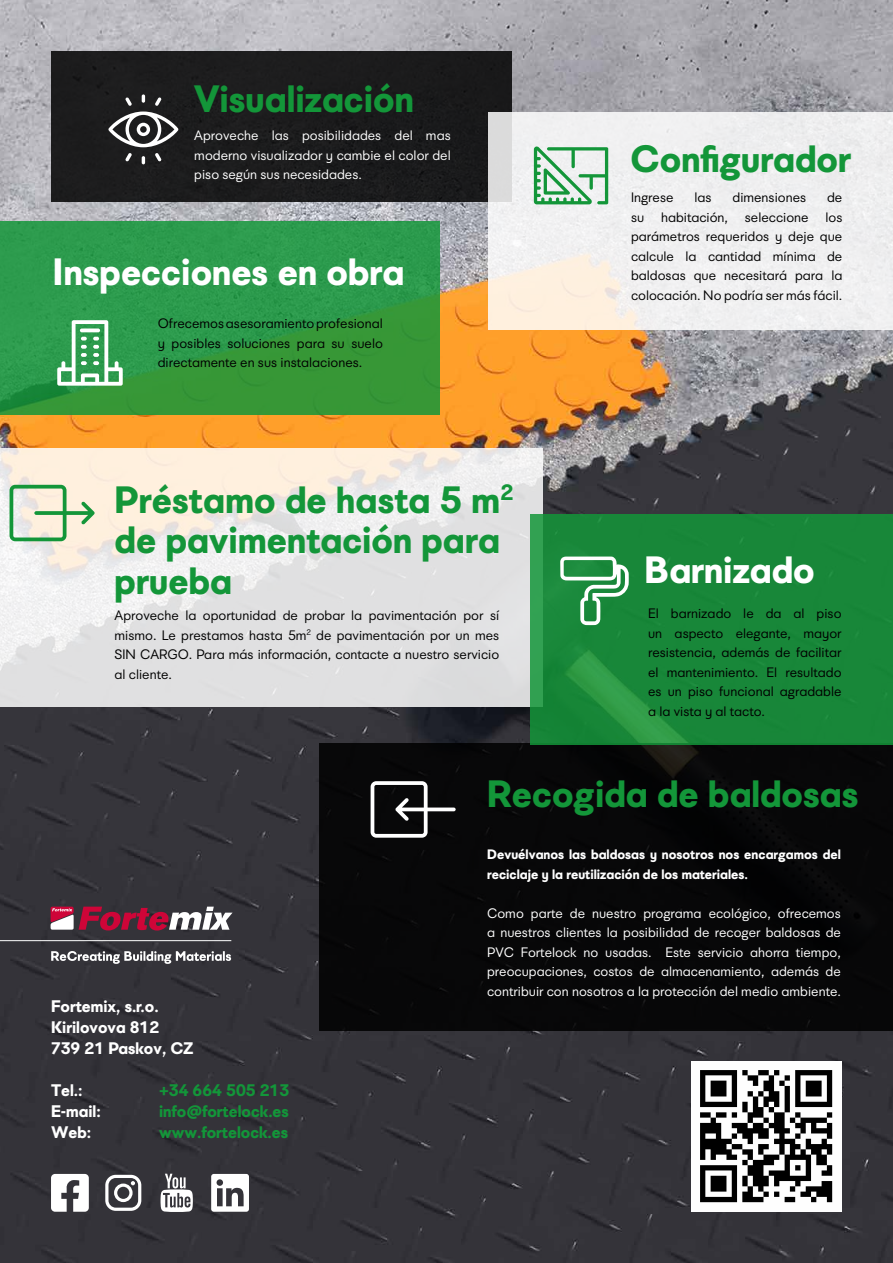
<style>
.page{position:relative;width:893px;height:1263px;background:#fff}
.page>*{position:absolute;margin:0;border:0;box-sizing:border-box;transform-origin:0 0}
.t1{font:700 37.5px/40.5px "UEFA Supercup";color:#139639}
.t2{font:700 37.5px "UEFA Supercup";color:#fff}
.t3{font:700 16.5px/21px "UEFA Supercup";color:#fff}
.t4{font:700 16.5px "UEFA Supercup";color:#139639}
.t5{font:13.5px/19.5px "UEFA Supercup";color:#000;text-align:justify}
.t6{font:13.5px/19.5px "UEFA Supercup";color:#fff;text-align:justify}
.t7{font:700 13.5px/19.5px "UEFA Supercup";color:#fff}
</style>
<div class="page">
<img style="left:0;top:0;width:893px;height:1263px">
<svg style="left:51px;top:907px;width:182px;height:23px"></svg>
<svg style="left:51px;top:951px;width:180px;height:13px"></svg>
<hr style="left:0;top:940px;width:231px;height:1px;background:#fff">
<svg style="left:0;top:221px;width:440px;height:194px;fill:#2e994b"></svg>
<svg style="left:57px;top:320px;width:66px;height:66px"></svg>
<div style="left:51px;top:51px;width:461px;height:151px;background:#1b1b1c"></div>
<svg style="left:108px;top:112px;width:70px;height:35px"></svg>
<svg style="left:142px;top:94px;width:3px;height:9px"></svg>
<svg style="left:155px;top:97px;width:7px;height:9px"></svg>
<svg style="left:125px;top:97px;width:7px;height:9px"></svg>
<svg style="left:142px;top:156px;width:3px;height:8px"></svg>
<svg style="left:125px;top:153px;width:7px;height:9px"></svg>
<svg style="left:155px;top:153px;width:7px;height:9px"></svg>
<svg style="left:0;top:449px;width:543px;height:258px;fill:#e1e1e1"></svg>
<svg style="left:10px;top:485px;width:85px;height:56px"></svg>
<div style="left:320px;top:743px;width:573px;height:287px;background:#070708"></div>
<svg style="left:371px;top:781px;width:85px;height:57px"></svg>
<svg style="left:488px;top:112px;width:405px;height:218px;fill:#f0f0f0"></svg>
<svg style="left:534px;top:146px;width:74px;height:58px"></svg>
<svg style="left:211px;top:1174px;width:38px;height:38px"></svg>
<svg style="left:51px;top:1174px;width:38px;height:38px"></svg>
<svg style="left:161px;top:1174px;width:32px;height:38px"></svg>
<svg style="left:105px;top:1175px;width:36px;height:36px"></svg>
<svg style="left:530px;top:515px;width:363px;height:230px;fill:#188739"></svg>
<svg style="left:560px;top:556px;width:69px;height:69px"></svg>
<img style="left:692px;top:1062px;width:150px;height:150px">
<h1 class="t1" style="left:193px;top:79px;width:222px">Visualización</h1>
<p class="t6" style="left:194px;top:126px;width:258px">Aproveche las posibilidades del mas moderno visualizador y cambie el color del piso según sus necesidades.</p>
<h1 class="t2" style="left:53px;top:248px;width:353px">Inspecciones en obra</h1>
<p class="t5" style="left:158px;top:314px;width:227px">Ofrecemos asesoramiento profesional y posibles soluciones para su suelo directamente en sus instalaciones.</p>
<h1 class="t1" style="left:115px;top:480px;width:400px">Préstamo de hasta 5 m<sup>2 </sup>de pavimentación para prueba</h1>
<p class="t5" style="left:115px;top:606px;width:386px">Aproveche la oportunidad de probar la pavimentación por sí mismo. Le prestamos hasta 5m<sup>2</sup> de pavimentación por un mes SIN CARGO. Para más información, contacte a nuestro servicio al cliente.</p>
<h1 class="t1" style="left:630px;top:138px;width:222px">Configurador</h1>
<p class="t5" style="left:631px;top:188px;width:44px">Ingrese</p>
<p class="t5" style="left:694px;top:188px;width:19px">las</p>
<p class="t5" style="left:732px;top:188px;width:75px">dimensiones</p>
<p class="t5" style="left:631px;top:188px;width:213px;text-indent:196px">de su habitación, seleccione los parámetros requeridos y deje que calcule la cantidad mínima de baldosas que necesitará para la colocación. No podría ser más fácil.</p>
<h1 class="t2" style="left:645px;top:546px;width:172px">Barnizado</h1>
<p class="t5" style="left:648px;top:604px;width:195px">El barnizado le da al piso un aspecto elegante, mayor resistencia, además de facilitar el mantenimiento. El resultado es un piso funcional agradable a la vista y al tacto.</p>
<p class="t3" style="left:51px;top:995px;width:144px">Fortemix, s.r.o.<br>Kirilovova 812<br>739 21 Paskov, CZ</p>
<p class="t3" style="left:51px;top:1079px;width:33px">Tel.:</p>
<p class="t4" style="left:159px;top:1079px;width:132px">+34 664 505 213</p>
<p class="t3" style="left:51px;top:1100px;width:51px">E-mail:</p>
<p class="t4" style="left:159px;top:1100px;width:131px">info@fortelock.es</p>
<p class="t3" style="left:51px;top:1121px;width:42px">Web:</p>
<p class="t4" style="left:159px;top:1121px;width:131px">www.fortelock.es</p>
<h1 class="t1" style="left:487px;top:774px;width:373px">Recogida de baldosas</h1>
<p class="t7" style="left:487px;top:845px;width:355px">Devuélvanos las baldosas y nosotros nos encargamos del reciclaje y la reutilización de los materiales.</p>
<p class="t6" style="left:487px;top:903px;width:355px">Como parte de nuestro programa ecológico, ofrecemos a nuestros clientes la posibilidad de recoger baldosas de PVC Fortelock no usadas. Este servicio ahorra tiempo, preocupaciones, costos de almacenamiento, además de contribuir con nosotros a la protección del medio ambiente.</p>
</div>
